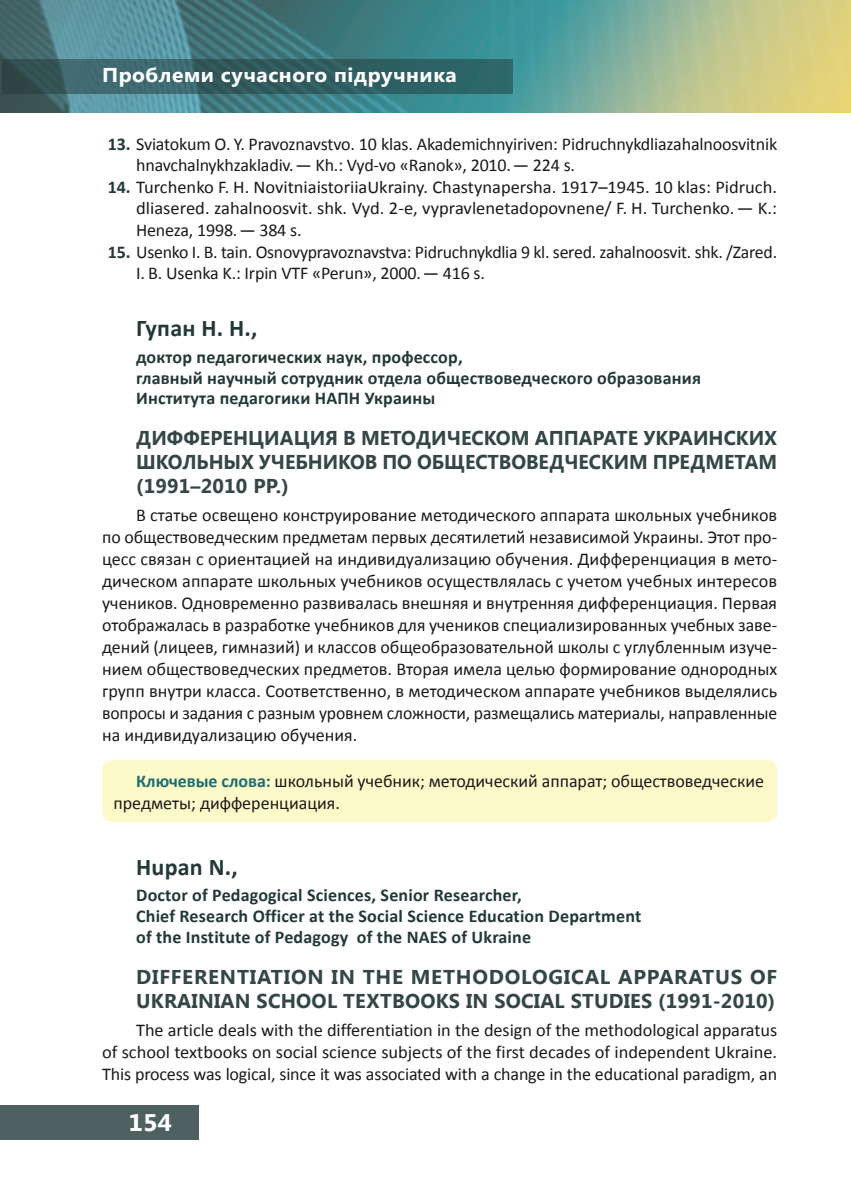
<style>
.page{position:relative;width:851px;height:1191px;background:#fff}
.page>*{position:absolute;margin:0;border:0;box-sizing:border-box;transform-origin:0 0}
.Автор__копія{font:700 24px "Calibri";letter-spacing:.01em;color:#223938}
.t1{font:700 24px "Segoe UI";color:#fff;scale:1.05 1}
.Невеликий_Заголовок{font:700 20px/24px "Segoe UI";letter-spacing:.01em;color:#344746;text-align:justify}
.t2{font:700 20px "Segoe UI";letter-spacing:.025em;color:#fff;scale:1.05 1}
.Анотація{font:18px/22px "Calibri";letter-spacing:-.01em;color:#1a1a18}
.Про_автора_мал{font:700 18px/20.6px "Calibri";letter-spacing:.01em;color:#223938}
.s1{font-weight:700;color:#223938}
.s2{font-weight:700;color:#1b6d72}
</style>
<div class="page">
<img style="left:0;top:0;width:850px;height:113px">
<svg style="left:2px;top:60px;width:510px;height:34px;fill:#306164"></svg>
<div style="left:0;top:1106px;width:198px;height:34px;background:#4e605f"></div>
<div style="left:102px;top:759px;width:675px;height:63px;background:#fef9c9;border-radius:11px"></div>
<p class="t2" style="left:102px;top:61px;width:339px">Проблеми сучасного підручника</p>
<p class="Анотація" style="left:136px;top:133px;width:642px;text-indent:-28px"><span class="s1">13.</span> Sviatokum O. Y. Pravoznavstvo. 10 klas. Akademichnyiriven: Pidruchnykdliazahalnoosvitnik hnavchalnykhzakladiv. — Kh.: Vyd-vo «Ranok», 2010. — 224 s.</p>
<p class="Анотація" style="left:136px;top:176px;width:642px;text-align:justify;text-indent:-28px"><span class="s1">14.</span> Turchenko F. H. NovitniaistoriiaUkrainy. Chastynapersha. 1917–1945. 10 klas: Pidruch. dliasered. zahalnoosvit. shk. Vyd. 2-e, vypravlenetadopovnene/ F. H. Turchenko. — K.:<br>Heneza, 1998. — 384 s.</p>
<p class="Анотація" style="left:136px;top:241px;width:642px;text-indent:-28px"><span class="s1">15.</span> Usenko I. B. tain. Osnovypravoznavstva: Pidruchnykdlia 9 kl. sered. zahalnoosvit. shk. /Zared.<br>I. B. Usenka K.: Irpin VTF «Perun», 2000. — 416 s.</p>
<p class="Автор__копія" style="left:136px;top:313px;width:123px">Гупан Н. Н.,</p>
<p class="Про_автора_мал" style="left:136px;top:346px;width:566px">доктор педагогических наук, профессор,<br>главный научный сотрудник отдела обществоведческого образования<br>Института педагогики НАПН Украины</p>
<p class="Невеликий_Заголовок" style="left:136px;top:425px;width:642px">ДИФФЕРЕНЦИАЦИЯ В МЕТОДИЧЕСКОМ АППАРАТЕ УКРАИНСКИХ ШКОЛЬНЫХ УЧЕБНИКОВ ПО ОБЩЕСТВОВЕДЧЕСКИМ ПРЕДМЕТАМ (1991–2010 РР.)</p>
<p class="Анотація" style="left:102px;top:504px;width:676px;text-align:justify;text-indent:34px">В статье освещено конструирование методического аппарата школьных учебников по обществоведческим предметам первых десятилетий независимой Украины. Этот про&shy;цесс связан с ориентацией на индивидуализацию обучения. Дифференциация в мето&shy;дическом аппарате школьных учебников осуществлялась с учетом учебных интересов учеников. Одновременно развивалась внешняя и внутренняя дифференциация. Первая отображалась в разработке учебников для учеников специализированных учебных заве&shy;дений (лицеев, гимназий) и классов общеобразовательной школы с углубленным изуче&shy;нием обществоведческих предметов. Вторая имела целью формирование однородных групп внутри класса. Соответственно, в методическом аппарате учебников выделялись вопросы и задания с разным уровнем сложности, размещались материалы, направленные на индивидуализацию обучения.</p>
<p class="Анотація" style="left:113px;top:769px;width:652px;text-indent:23px"><span class="s2">Ключевые слова:</span> школьный учебник; методический аппарат; обществоведческие предметы; дифференциация.</p>
<p class="Автор__копія" style="left:136px;top:851px;width:103px">Hupan N.,</p>
<p class="Про_автора_мал" style="left:136px;top:885px;width:506px">Doctor of Pedagogical Sciences, Senior Researcher,<br>Chief Research Officer at the Social Science Education Department of the Institute of Pedagogy of the NAES of Ukraine</p>
<p class="Невеликий_Заголовок" style="left:136px;top:963px;width:642px">DIFFERENTIATION IN THE METHODOLOGICAL APPARATUS OF<br>UKRAINIAN SCHOOL TEXTBOOKS IN SOCIAL STUDIES (1991-2010)</p>
<p class="Анотація" style="left:102px;top:1018px;width:676px;text-align:justify;text-indent:34px">The article deals with the differentiation in the design of the methodological apparatus of school textbooks on social science subjects of the first decades of independent Ukraine.<br>This process was logical, since it was associated with a change in the educational paradigm, an</p>
<h1 class="t1" style="left:128px;top:1105px;width:43px">154</h1>
</div>
